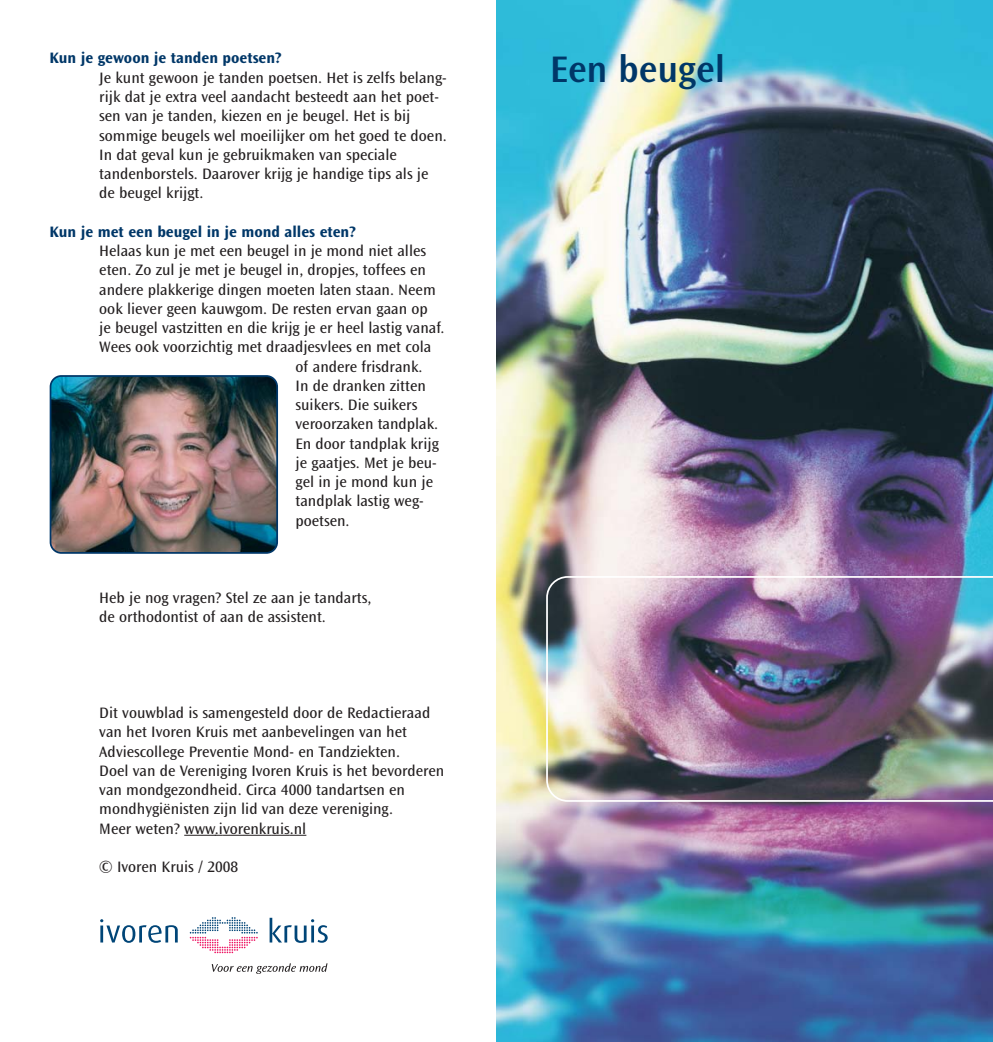
<style>
.page{position:relative;width:993px;height:1042px;background:#fff}
.page>*{position:absolute;margin:0;border:0;box-sizing:border-box;transform-origin:0 0}
.t1{font:38.5px "Ocean Sans MM 512 475";color:#003768}
.t2{font:15.75px/19.2px "Ocean Sans MM 403 475";color:#231f20}
.t3{font:15.75px "Ocean Sans MM 648 475";color:#003768}
</style>
<div class="page">
<hr style="left:184px;top:835px;width:32px;height:1px;background:#231f20">
<svg style="left:215px;top:835px;width:91px;height:1px"></svg>
<svg style="left:190px;top:917px;width:68px;height:36px"></svg>
<svg style="left:100px;top:919px;width:78px;height:24px"></svg>
<svg style="left:269px;top:918px;width:58px;height:25px"></svg>
<svg style="left:212px;top:963px;width:115px;height:11px"></svg>
<img style="left:496px;top:0;width:496px;height:1042px">
<img style="left:546px;top:576px;width:446px;height:226px">
<img style="left:50px;top:375px;width:228px;height:179px">
<p class="t3" style="left:50px;top:52px;width:233px">Kun je gewoon je tanden poetsen?</p>
<p class="t2" style="left:99px;top:69px;width:349px">Je kunt gewoon je tanden poetsen. Het is zelfs belang&shy;rijk dat je extra veel aandacht besteedt aan het poet&shy;sen van je tanden, kiezen en je beugel. Het is bij sommige beugels wel moeilijker om het goed te doen.<br>In dat geval kun je gebruikmaken van speciale tandenborstels. Daarover krijg je handige tips als je de beugel krijgt.</p>
<p class="t3" style="left:50px;top:225px;width:307px">Kun je met een beugel in je mond alles eten?</p>
<p class="t2" style="left:99px;top:242px;width:328px">Helaas kun je met een beugel in je mond niet alles</p>
<p class="t2" style="left:99px;top:261px;width:328px">eten. Zo zul je met je beugel in, dropjes, toffees en</p>
<p class="t2" style="left:99px;top:281px;width:338px">andere plakkerige dingen moeten laten staan. Neem</p>
<p class="t2" style="left:99px;top:300px;width:330px">ook liever geen kauwgom. De resten ervan gaan op</p>
<p class="t2" style="left:99px;top:319px;width:346px">je beugel vastzitten en die krijg je er heel lastig vanaf.</p>
<p class="t2" style="left:99px;top:338px;width:333px">Wees ook voorzichtig met draadjesvlees en met cola</p>
<p class="t2" style="left:295px;top:358px;width:128px">of andere frisdrank.</p>
<p class="t2" style="left:295px;top:377px;width:132px">In de dranken zitten</p>
<p class="t2" style="left:295px;top:396px;width:123px">suikers. Die suikers</p>
<p class="t2" style="left:295px;top:415px;width:144px">veroorzaken tandplak.</p>
<p class="t2" style="left:295px;top:435px;width:145px">En door tandplak krijg</p>
<p class="t2" style="left:295px;top:454px;width:143px">je gaatjes. Met je beu-</p>
<p class="t2" style="left:295px;top:473px;width:139px">gel in je mond kun je</p>
<p class="t2" style="left:295px;top:492px;width:130px">tandplak lastig weg-</p>
<p class="t2" style="left:295px;top:512px;width:56px">poetsen.</p>
<p class="t2" style="left:99px;top:589px;width:273px">Heb je nog vragen? Stel ze aan je tandarts, de orthodontist of aan de assistent.</p>
<p class="t2" style="left:99px;top:704px;width:346px">Dit vouwblad is samengesteld door de Redactieraad van het Ivoren Kruis met aanbevelingen van het Adviescollege Preventie Mond- en Tandziekten.<br>Doel van de Vereniging Ivoren Kruis is het bevorderen van mondgezondheid. Circa 4000 tandartsen en mondhygiënisten zijn lid van deze vereniging.<br>Meer weten? www.ivorenkruis.nl</p>
<p class="t2" style="left:99px;top:858px;width:140px">© Ivoren Kruis / 2008</p>
<h1 class="t1" style="left:549px;top:54px;width:177px">Een beugel</h1>
</div>
